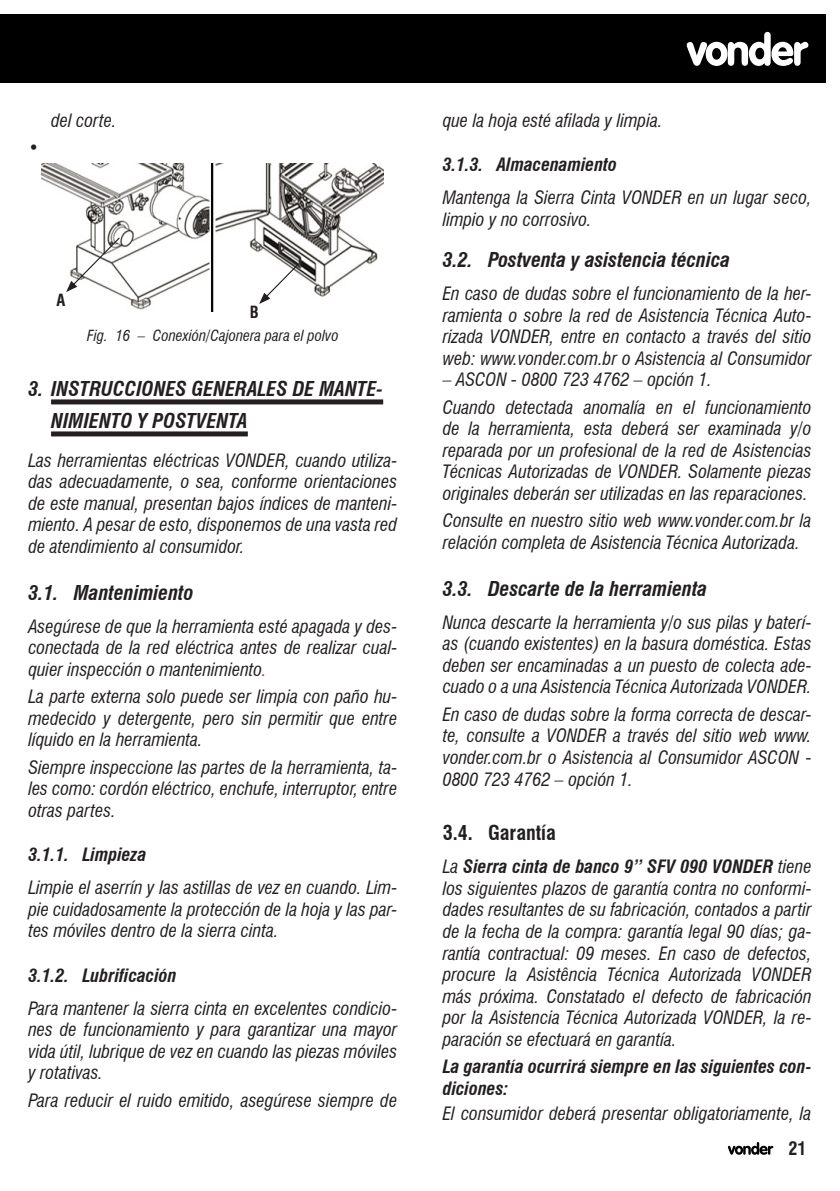
<style>
.page{position:relative;width:840px;height:1191px;background:#fff}
.page>*{position:absolute;margin:0;border:0;box-sizing:border-box;transform-origin:0 0}
.t1{font:italic 700 condensed 20px/32px "Swiss 721 BT";color:#231f20}
.t2{font:700 condensed 20px "Swiss 721 BT";color:#231f20}
.texto{font:italic condensed 18px/21.6px "Swiss 721 BT";color:#231f20;text-align:justify}
.texto-2{font:italic 700 condensed 18px/21.6px "Swiss 721 BT";color:#231f20}
.t3{font:700 condensed 18px "Swiss 721 BT";color:#231f20}
.t4{font:condensed 18px "Swiss 721 BT";color:#231f20}
.texto-3{font:700 condensed 16.4px "Swiss 721 BT";color:#231f20}
.t5{font:italic condensed 15px "Swiss 721 BT";color:#231f20}
.s1{color:#ed028c}
.s2{font-weight:700}
</style>
<div class="page">
<div style="left:51px;top:399px;width:332px;height:5px;background:#231f20"></div>
<div style="left:51px;top:431px;width:197px;height:5px;background:#231f20"></div>
<img style="left:42px;top:164px;width:342px;height:148px">
<svg style="left:66px;top:236px;width:55px;height:56px"></svg>
<svg style="left:259px;top:264px;width:40px;height:40px"></svg>
<div style="left:0;top:14px;width:825px;height:69px;background:#000"></div>
<svg style="left:686px;top:32px;width:122px;height:34px"></svg>
<svg style="left:727px;top:1142px;width:45px;height:12px"></svg>
<p class="t4" style="left:28px;top:137px;width:12px">•</p>
<p class="texto" style="left:51px;top:110px;width:67px">del corte.</p>
<p class="texto-3" style="left:57px;top:290px;width:10px">A</p>
<p class="texto-3" style="left:249px;top:302px;width:10px">B</p>
<p class="t5" style="left:87px;top:327px;width:253px">Fig. 16 – Conexión/Cajonera para el polvo</p>
<p class="t1" style="left:51px;top:373px;width:333px;text-indent:-23px">3. INSTRUCCIONES GENERALES DE MANTE-<br>NIMIENTO Y POSTVENTA</p>
<p class="texto" style="left:28px;top:449px;width:370px">Las herramientas eléctricas VONDER, cuando utiliza&shy;das adecuadamente, o sea, conforme orientaciones de este manual, presentan bajos índices de manteni&shy;miento. A pesar de esto, disponemos de una vasta red de atendimiento al consumidor.</p>
<p class="t1" style="left:28px;top:576px;width:167px">3.1. Mantenimiento</p>
<p class="texto" style="left:28px;top:615px;width:370px">Asegúrese de que la herramienta esté apagada y des&shy;conectada de la red eléctrica antes de realizar cual&shy;quier inspección o mantenimiento<span class="s1">.</span></p>
<p class="texto" style="left:28px;top:686px;width:370px">La parte externa solo puede ser limpia con paño hu&shy;medecido y detergente, pero sin permitir que entre líquido en la herramienta.</p>
<p class="texto" style="left:28px;top:756px;width:370px">Siempre inspeccione las partes de la herramienta, ta&shy;les como: cordón eléctrico, enchufe, interruptor, entre otras partes.</p>
<p class="texto-2" style="left:28px;top:844px;width:119px">3.1.1. Limpieza</p>
<p class="texto" style="left:28px;top:876px;width:370px">Limpie el aserrín y las astillas de vez en cuando. Lim&shy;pie cuidadosamente la protección de la hoja y las par&shy;tes móviles dentro de la sierra cinta.</p>
<p class="texto-2" style="left:28px;top:964px;width:150px">3.1.2. Lubrificación</p>
<p class="texto" style="left:28px;top:997px;width:370px">Para mantener la sierra cinta en excelentes condicio&shy;nes de funcionamiento y para garantizar una mayor vida útil, lubrique de vez en cuando las piezas móviles y rotativas.</p>
<p class="texto" style="left:28px;top:1089px;width:370px">Para reducir el ruido emitido, asegúrese siempre de</p>
<p class="texto" style="left:442px;top:110px;width:221px">que la hoja esté afilada y limpia.</p>
<p class="texto-2" style="left:442px;top:154px;width:176px">3.1.3. Almacenamiento</p>
<p class="texto" style="left:442px;top:187px;width:370px">Mantenga la Sierra Cinta VONDER en un lugar seco, limpio y no corrosivo.</p>
<p class="t1" style="left:442px;top:244px;width:289px">3.2. Postventa y asistencia técnica</p>
<p class="texto" style="left:442px;top:282px;width:370px">En caso de dudas sobre el funcionamiento de la her&shy;ramienta o sobre la red de Asistencia Técnica Auto&shy;rizada VONDER, entre en contacto a través del sitio web: www.vonder.com.br o Asistencia al Consumidor</p>
<p class="texto" style="left:442px;top:369px;width:271px">– ASCON - 0800 723 4762 – opción 1.</p>
<p class="texto" style="left:442px;top:396px;width:370px">Cuando detectada anomalía en el funcionamiento de la herramienta, esta deberá ser examinada y/o reparada por un profesional de la red de Asistencias Técnicas Autorizadas de VONDER. Solamente piezas originales deberán ser utilizadas en las reparaciones.</p>
<p class="texto" style="left:442px;top:510px;width:370px">Consulte en nuestro sitio web www.vonder.com.br la relación completa de Asistencia Técnica Autorizada.</p>
<p class="t1" style="left:442px;top:572px;width:266px">3.3. Descarte de la herramienta</p>
<p class="texto" style="left:442px;top:611px;width:370px">Nunca descarte la herramienta y/o sus pilas y baterí&shy;as (cuando existentes) en la basura doméstica. Estas deben ser encaminadas a un puesto de colecta ade&shy;cuado o a una Asistencia Técnica Autorizada VONDER.</p>
<p class="texto" style="left:442px;top:703px;width:370px">En caso de dudas sobre la forma correcta de descar&shy;te, consulte a VONDER a través del sitio web www. vonder.com.br o Asistencia al Consumidor ASCON - 0800 723 4762 – opción 1.</p>
<p class="t2" style="left:442px;top:821px;width:114px">3.4. Garantía</p>
<p class="texto" style="left:442px;top:856px;width:370px">La <span class="s2">Sierra cinta de banco 9” SFV 090 VONDER</span> tiene los siguientes plazos de garantía contra no conformi&shy;dades resultantes de su fabricación, contados a partir de la fecha de la compra: garantía legal 90 días; ga&shy;rantía contractual: 09 meses. En caso de defectos, procure la Asistência Técnica Autorizada VONDER más próxima. Constatado el defecto de fabricación por la Asistencia Técnica Autorizada VONDER, la re&shy;paración se efectuará en garantía.</p>
<p class="texto-2" style="left:442px;top:1056px;width:370px">La garantía ocurrirá siempre en las siguientes con&shy;diciones:</p>
<p class="texto" style="left:442px;top:1102px;width:370px">El consumidor deberá presentar obligatoriamente, la</p>
<p class="t3" style="left:788px;top:1138px;width:19px">21</p>
</div>
